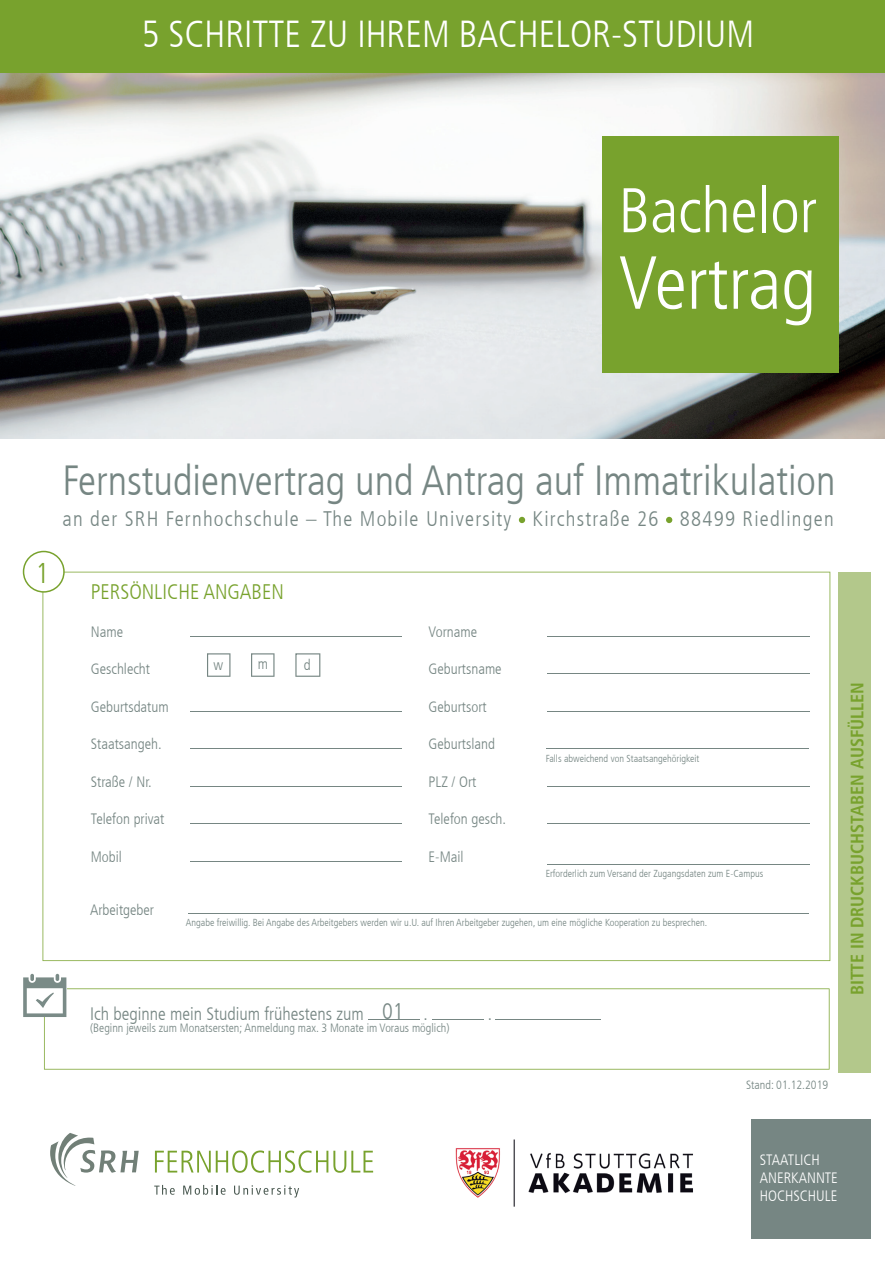
<style>
.page{position:relative;width:885px;height:1263px;background:#fff}
.page>*{position:absolute;margin:0;border:0;box-sizing:border-box;transform-origin:0 0}
.t1{font:300 condensed 75px "Frutiger LT Com";color:#fff}
.t2{font:300 condensed 63px "Frutiger LT Com";color:#fff}
.t3{font:300 condensed 42px "Frutiger LT Com";color:#768683}
.t4{font:300 condensed 37.5px "Frutiger LT Com";color:#fff}
.t5{font:300 condensed 28.5px "Frutiger LT Com";color:#78a22d}
.t6{font:300 condensed 22.5px "Frutiger LT Com";color:#768683}
.t7{font:300 condensed 21px "Frutiger LT Com";letter-spacing:.06em;color:#768683}
.t8{font:300 condensed 21px "Frutiger LT Com";color:#78a22d}
.t9{font:300 condensed 18px "Frutiger LT Com";color:#768683}
.t10{font:18px "Frutiger 67 Bold Cn";color:#78a22d}
.t11{font:300 condensed 15px "Frutiger LT Com";color:#768683}
.t12{font:300 condensed 15px/18px "Frutiger LT Com";color:#fff}
.t13{font:300 condensed 12px "Frutiger LT Com";color:#768683}
.t14{font:300 condensed 10.2px "Frutiger LT Com";color:#768683}
</style>
<div class="page">
<img style="left:0;top:72px;width:884px;height:366px">
<div style="left:602px;top:136px;width:236px;height:236px;background:#78a22d"></div>
<div style="left:0;top:0;width:884px;height:72px;background:#78a22d"></div>
<div style="left:751px;top:1120px;width:119px;height:119px;background:#768683"></div>
<svg style="left:50px;top:1133px;width:89px;height:53px"></svg>
<svg style="left:155px;top:1150px;width:218px;height:23px"></svg>
<svg style="left:154px;top:1185px;width:21px;height:10px"></svg>
<svg style="left:183px;top:1185px;width:42px;height:10px"></svg>
<svg style="left:234px;top:1185px;width:65px;height:12px"></svg>
<svg style="left:519px;top:517px;width:6px;height:6px"></svg>
<svg style="left:666px;top:517px;width:6px;height:6px"></svg>
<div style="left:838px;top:572px;width:32px;height:500px;background:#b3c88b"></div>
<svg style="left:43px;top:572px;width:787px;height:389px"></svg>
<svg style="left:23px;top:551px;width:42px;height:42px"></svg>
<svg style="left:44px;top:988px;width:785px;height:81px"></svg>
<svg style="left:207px;top:653px;width:23px;height:24px"></svg>
<svg style="left:251px;top:653px;width:23px;height:24px"></svg>
<svg style="left:295px;top:653px;width:25px;height:24px"></svg>
<hr style="left:545px;top:748px;width:263px;height:1px;background:#768683">
<hr style="left:188px;top:913px;width:620px;height:1px;background:#768683">
<svg style="left:23px;top:974px;width:43px;height:43px"></svg>
<img style="left:455px;top:1139px;width:238px;height:68px">
<h3 class="t4" style="left:141px;top:13px;width:614px">5 SCHRITTE ZU IHREM BACHELOR-STUDIUM</h3>
<h2 class="t2" style="left:618px;top:174px;width:200px">Bachelor</h2>
<h1 class="t1" style="left:618px;top:240px;width:199px">Vertrag</h1>
<h3 class="t5" style="left:35px;top:556px;width:15px">1</h3>
<h3 class="t3" style="left:63px;top:456px;width:774px">Fernstudienvertrag und Antrag auf Immatrikulation</h3>
<h3 class="t7" style="left:63px;top:507px;width:772px">an der SRH Fernhochschule – The Mobile University Kirchstraße 26 88499 Riedlingen</h3>
<h3 class="t8" style="left:91px;top:580px;width:194px">PERSÖNLICHE ANGABEN</h3>
<h3 class="t11" style="left:91px;top:623px;width:34px">Name</h3>
<h3 class="t11" style="left:428px;top:623px;width:50px">Vorname</h3>
<h3 class="t11" style="left:91px;top:660px;width:61px">Geschlecht</h3>
<h3 class="t11" style="left:428px;top:660px;width:75px">Geburtsname</h3>
<h3 class="t11" style="left:91px;top:698px;width:79px">Geburtsdatum</h3>
<h3 class="t11" style="left:428px;top:698px;width:60px">Geburtsort</h3>
<h3 class="t11" style="left:91px;top:735px;width:72px">Staatsangeh.</h3>
<h3 class="t11" style="left:428px;top:735px;width:68px">Geburtsland</h3>
<h3 class="t11" style="left:91px;top:773px;width:62px">Straße / Nr.</h3>
<h3 class="t11" style="left:428px;top:773px;width:49px">PLZ / Ort</h3>
<h3 class="t11" style="left:91px;top:810px;width:75px">Telefon privat</h3>
<h3 class="t11" style="left:428px;top:810px;width:79px">Telefon gesch.</h3>
<h3 class="t11" style="left:91px;top:848px;width:33px">Mobil</h3>
<h3 class="t11" style="left:428px;top:848px;width:36px">E-Mail</h3>
<h3 class="t11" style="left:304px;top:656px;width:8px">d</h3>
<h3 class="t11" style="left:213px;top:656px;width:11px">w</h3>
<h3 class="t11" style="left:258px;top:655px;width:12px">m</h3>
<p class="t14" style="left:545px;top:752px;width:155px">Falls abweichend von Staatsangehörigkeit</p>
<p class="t14" style="left:545px;top:867px;width:219px">Erforderlich zum Versand der Zugangsdaten zum E-Campus</p>
<h3 class="t11" style="left:90px;top:901px;width:65px">Arbeitgeber</h3>
<p class="t14" style="left:186px;top:916px;width:522px">Angabe freiwillig. Bei Angabe des Arbeitgebers werden wir u.U. auf Ihren Arbeitgeber zugehen, um eine mögliche Kooperation zu besprechen.</p>
<h3 class="t6" style="left:382px;top:998px;width:23px">01</h3>
<h3 class="t9" style="left:90px;top:1003px;width:275px">Ich beginne mein Studium frühestens zum</h3>
<h3 class="t9" style="left:423px;top:1003px;width:6px">.</h3>
<h3 class="t9" style="left:487px;top:1003px;width:6px">.</h3>
<p class="t13" style="left:90px;top:1021px;width:361px">(Beginn jeweils zum Monatsersten; Anmeldung max. 3 Monate im Voraus möglich)</p>
<p class="t13" style="left:746px;top:1078px;width:84px">Stand: 01.12.2019</p>
<h3 class="t10" style="left:846px;top:995px;width:315px;rotate:-90deg">BITTE IN DRUCKBUCHSTABEN AUSFÜLLEN</h3>
<h3 class="t12" style="left:759px;top:1151px;width:80px">STAATLICH<br>ANERKANNTE<br>HOCHSCHULE</h3>
</div>
